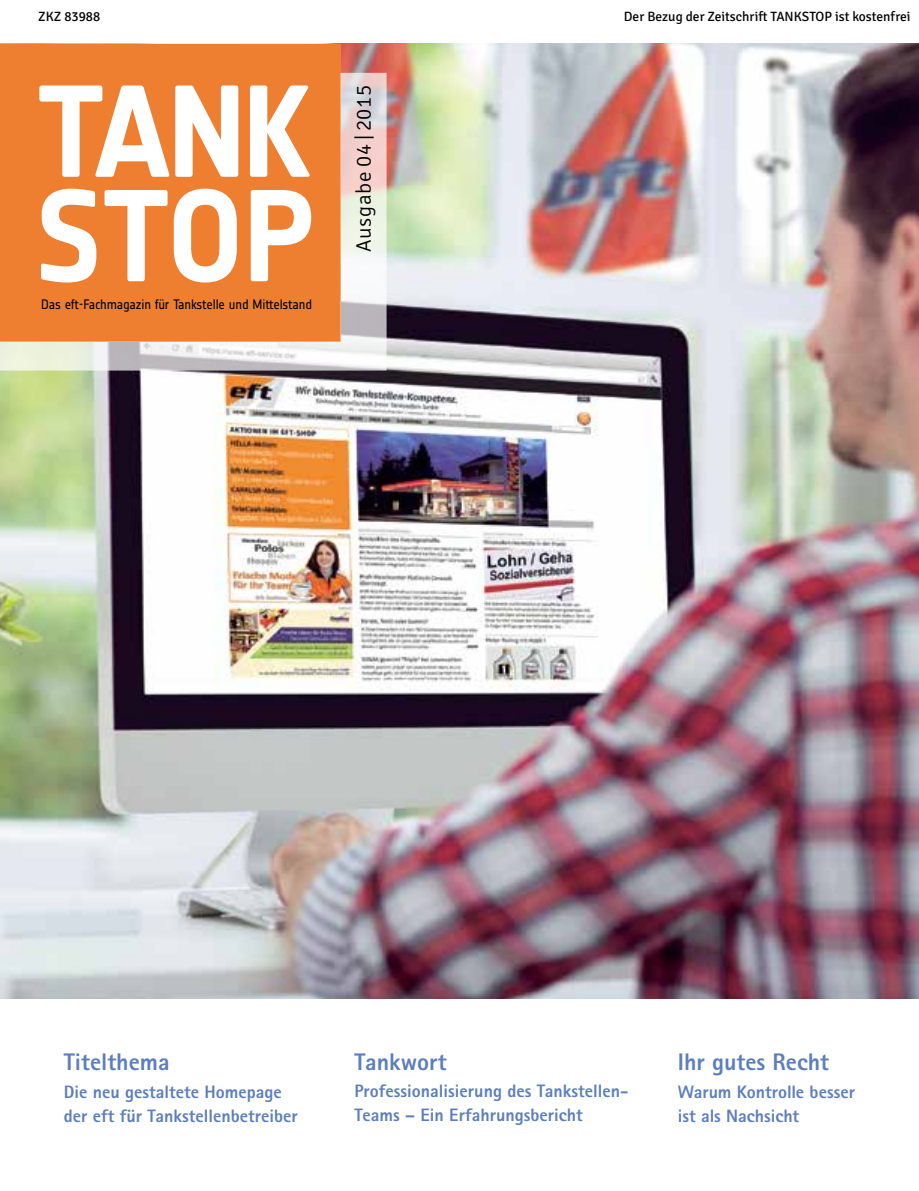
<style>
.page{position:relative;width:919px;height:1191px;background:#fff}
.page>*{position:absolute;margin:0;border:0;box-sizing:border-box;transform-origin:0 0}
.t1{font:800 24px "Rotis Sans Serif Pro";color:#5c7ebd}
.t2{font:300 21px "Signika";letter-spacing:.03em;color:#000}
.t3{font:800 18px/24px "Rotis Sans Serif Pro";color:#5c7ebd}
.t4{font:13.5px "Signika";color:#000}
.t5{font:13.5px "Notes Regular Tf";letter-spacing:-.01em;color:#000}
</style>
<div class="page">
<img style="left:0;top:44px;width:918px;height:954px">
<div style="left:0;top:44px;width:340px;height:297px;background:#ef7f30"></div>
<svg style="left:0;top:73px;width:386px;height:297px"></svg>
<svg style="left:41px;top:189px;width:270px;height:93px"></svg>
<svg style="left:39px;top:85px;width:271px;height:92px"></svg>
<p class="t4" style="left:38px;top:9px;width:63px">ZKZ 83988</p>
<p class="t4" style="left:624px;top:9px;width:288px">Der Bezug der Zeitschrift TANKSTOP ist kostenfrei</p>
<p class="t5" style="left:41px;top:297px;width:272px">Das eft-Fachmagazin für Tankstelle und Mittelstand</p>
<p class="t2" style="left:352px;top:252px;width:168px;rotate:-90deg">Ausgabe 04 | 2015</p>
<h1 class="t1" style="left:64px;top:1046px;width:107px">Titelthema</h1>
<p class="t3" style="left:64px;top:1080px;width:235px">Die neu gestaltete Homepage der eft für Tankstellenbetreiber</p>
<h1 class="t1" style="left:354px;top:1046px;width:93px">Tankwort</h1>
<p class="t3" style="left:354px;top:1078px;width:275px">Professionalisierung des Tankstellen-<br>Teams – Ein Erfahrungsbericht</p>
<h1 class="t1" style="left:677px;top:1046px;width:153px">Ihr gutes Recht</h1>
<p class="t3" style="left:677px;top:1080px;width:179px">Warum Kontrolle besser ist als Nachsicht</p>
</div>
